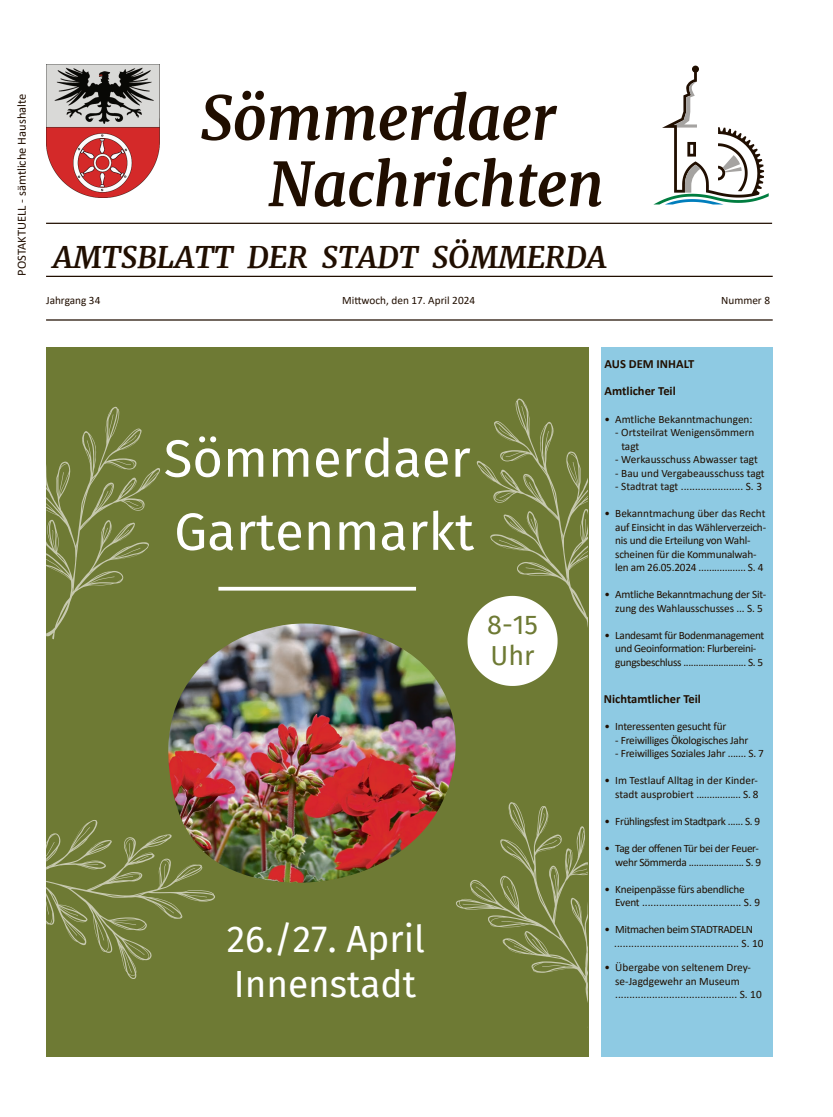
<style>
.page{position:relative;width:833px;height:1117px;background:#fff}
.page>*{position:absolute;margin:0;border:0;box-sizing:border-box;transform-origin:0 0}
.t1{font:italic 700 60px/66.2px "Merriweather";letter-spacing:-.01em;color:#200e00}
.t2{font:52.5px/73.1px "Fira Sans";color:#fff}
.t3{font:37px/44.6px "Fira Sans";color:#fff}
.t4{font:italic 700 30px "Merriweather";color:#200e00}
.t5{font:26.88px/31.1px "Fira Sans";color:#6e7a34}
.t6{font:700 12.5px "Calibri";color:#200e00}
.t7{font:12.5px "Calibri";color:#200e00}
.t8{font:11.25px/13.5px "Calibri";letter-spacing:-.02em;color:#200e00}
.t9{font:11.25px/13.5px "Calibri";color:#200e00}
</style>
<div class="page">
<hr style="left:46px;top:319px;width:726px;height:1px;background:#200e00">
<div style="left:601px;top:347px;width:171px;height:709px;background:#8ecae3"></div>
<hr style="left:46px;top:223px;width:726px;height:1px;background:#200e00">
<hr style="left:46px;top:276px;width:726px;height:1px;background:#200e00">
<img style="left:47px;top:65px;width:113px;height:132px">
<svg style="left:654px;top:66px;width:114px;height:138px"></svg>
<div style="left:46px;top:347px;width:542px;height:709px;background:#6e7a34"></div>
<svg style="left:46px;top:820px;width:169px;height:158px"></svg>
<svg style="left:456px;top:802px;width:132px;height:201px"></svg>
<img style="left:167px;top:623px;width:300px;height:259px">
<svg style="left:218px;top:586px;width:198px;height:4px"></svg>
<svg style="left:46px;top:406px;width:114px;height:233px"></svg>
<svg style="left:467px;top:398px;width:121px;height:287px"></svg>
<p class="t7" style="left:13px;top:276px;width:183px;rotate:-90deg">POSTAKTUELL - sämtliche Haushalte</p>
<h1 class="t1" style="left:268px;top:85px;width:337px;text-indent:-68px">Sömmerdaer<br>Nachrichten</h1>
<h3 class="t4" style="left:53px;top:238px;width:555px">AMTSBLATT DER STADT SÖMMERDA</h3>
<p class="t9" style="left:46px;top:293px;width:56px">Jahrgang 34</p>
<p class="t9" style="left:342px;top:293px;width:134px">Mittwoch, den 17. April 2024</p>
<p class="t8" style="left:721px;top:293px;width:50px">Nummer 8</p>
<h2 class="t2" style="left:164px;top:420px;width:312px">Sömmerdaer<br>Gartenmarkt</h2>
<h3 class="t5" style="left:487px;top:607px;width:52px">8-15<br>Uhr</h3>
<h3 class="t3" style="left:227px;top:915px;width:200px">26./27. April<br>Innenstadt</h3>
<p class="t6" style="left:604px;top:354px;width:91px">AUS DEM INHALT</p>
<p class="t6" style="left:604px;top:382px;width:73px">Amtlicher Teil</p>
<p class="t9" style="left:604px;top:412px;width:149px">• Amtliche Bekanntmachungen:</p>
<p class="t9" style="left:621px;top:425px;width:135px;text-indent:-6px">- Ortsteilrat Wenigensömmern tagt</p>
<p class="t9" style="left:615px;top:452px;width:144px">- Werkausschuss Abwasser tagt</p>
<p class="t9" style="left:615px;top:466px;width:151px">- Bau und Vergabeausschuss tagt</p>
<p class="t8" style="left:615px;top:479px;width:148px">- Stadtrat tagt ...................... S. 3</p>
<p class="t8" style="left:615px;top:506px;width:152px;text-indent:-11px">• Bekanntmachung über das Recht auf Einsicht in das Wählerverzeich&shy;nis und die Erteilung von Wahl&shy;scheinen für die Kommunalwah&shy;len am 26.05.2024 .................. S. 4</p>
<p class="t8" style="left:604px;top:587px;width:163px;text-align:right">• Amtliche Bekanntmachung der Sit&shy;zung des Wahlausschusses ... S. 5</p>
<p class="t8" style="left:615px;top:628px;width:150px;text-indent:-11px">• Landesamt für Bodenmanagement und Geoinformation: Flurbereini&shy;gungsbeschluss ......................... S. 5</p>
<p class="t6" style="left:604px;top:690px;width:99px">Nichtamtlicher Teil</p>
<p class="t8" style="left:604px;top:719px;width:123px">• Interessenten gesucht für</p>
<p class="t8" style="left:615px;top:733px;width:135px">- Freiwilliges Ökologisches Jahr</p>
<p class="t8" style="left:615px;top:746px;width:150px">- Freiwilliges Soziales Jahr ....... S. 7</p>
<p class="t9" style="left:604px;top:773px;width:156px;text-align:right">• Im Testlauf Alltag in der Kinder&shy;stadt ausprobiert ................. S. 8</p>
<p class="t8" style="left:604px;top:814px;width:157px">• Frühlingsfest im Stadtpark ...... S. 9</p>
<p class="t8" style="left:604px;top:841px;width:158px;text-align:right">• Tag der offenen Tür bei der Feuer&shy;wehr Sömmerda ...................... S. 9</p>
<p class="t8" style="left:615px;top:881px;width:146px;text-indent:-11px">• Kneipenpässe fürs abendliche<br>Event ................................... S. 9</p>
<p class="t8" style="left:614px;top:922px;width:151px;text-indent:-10px">• Mitmachen beim STADTRADELN ............................................ S. 10</p>
<p class="t9" style="left:615px;top:960px;width:148px;text-indent:-11px">• Übergabe von seltenem Drey&shy;se-Jagdgewehr an Museum ........................................... S. 10</p>
</div>
